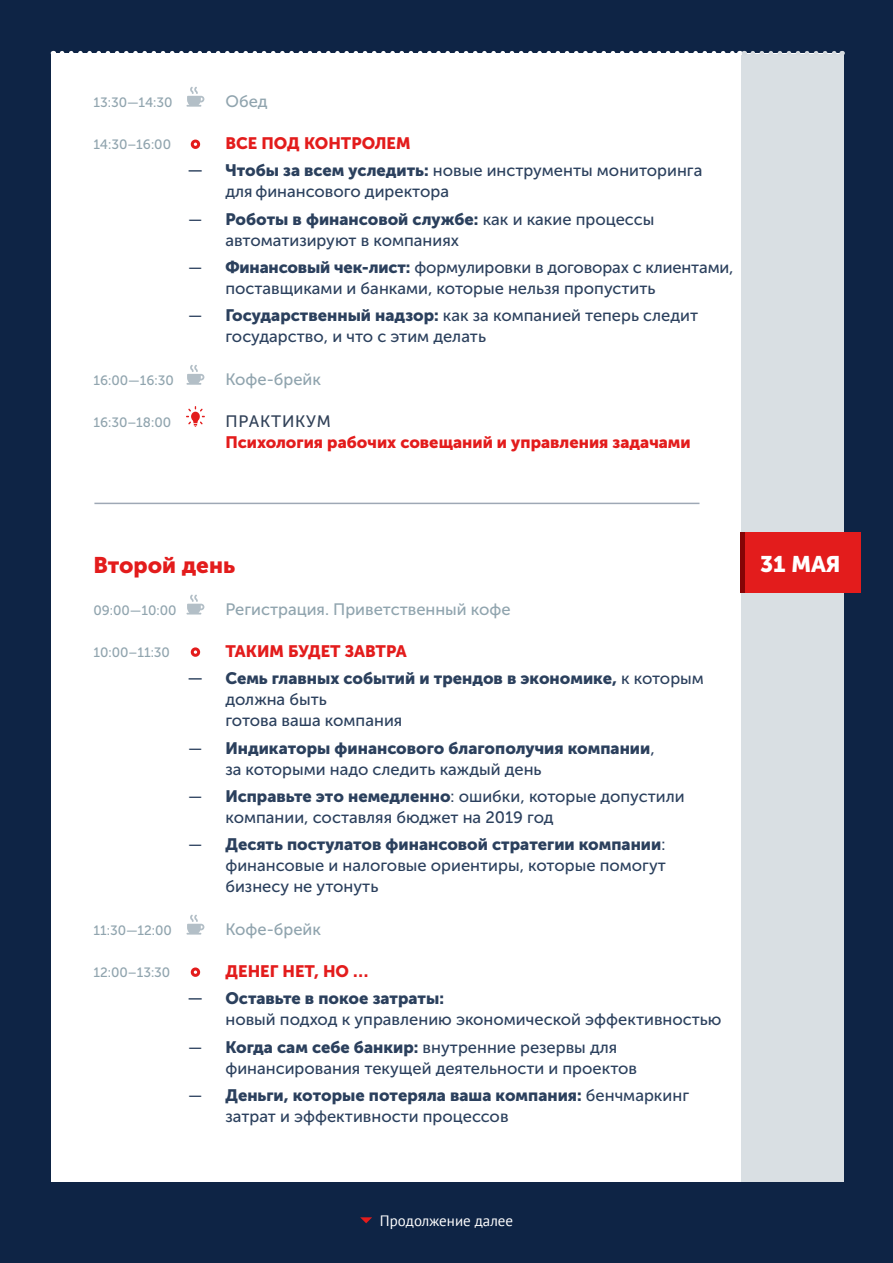
<style>
.page{position:relative;width:893px;height:1263px;background:#fff}
.page>*{position:absolute;margin:0;border:0;box-sizing:border-box;transform-origin:0 0}
.t1{font:22.5px "Museo Sans Cyrl 900";color:#e31c1c}
.t2{font:22.5px "Museo Sans Cyrl 900";color:#fff}
.t3{font:16.5px/21px "Museo Sans Cyrl 500";color:#2b405d}
.t4{font:16.5px "Museo Sans Cyrl 900";color:#2b405d}
.t5{font:16.5px "Museo Sans Cyrl 900";color:#e31c1c}
.t6{font:16.5px "Museo Sans Cyrl 500";color:#90a4ae}
.t7{font:16.5px "Museo Sans Cyrl 500";letter-spacing:.05em;color:#304057}
.t8{font:15px "PT Sans";color:#fff}
.t9{font:13.5px "Museo Sans Cyrl 500";color:#90a4ae}
.s1{font-size:18px}
.s2{font-family:"Museo Sans Cyrl 900"}
.s3{font-family:"Museo Sans Cyrl 500"}
.s4{font-family:"Museo Sans Cyrl 500";font-size:18px}
</style>
<div class="page">
<div style="left:1px;top:0;width:892px;height:1263px;background:#0e2445"></div>
<div style="left:51px;top:53px;width:792px;height:1128px;background:#fff"></div>
<div style="left:741px;top:54px;width:102px;height:1127px;background:#d9dfe3"></div>
<svg style="left:187px;top:87px;width:17px;height:14px"></svg>
<div style="left:191px;top:140px;width:9px;height:9px;border:3px solid #e31c1c;border-radius:50%"></div>
<svg style="left:190px;top:365px;width:8px;height:6px"></svg>
<svg style="left:186px;top:406px;width:19px;height:21px"></svg>
<svg style="left:187px;top:594px;width:17px;height:15px"></svg>
<div style="left:191px;top:647px;width:9px;height:10px;border:3px solid #e31c1c;border-radius:50%"></div>
<svg style="left:187px;top:914px;width:17px;height:15px"></svg>
<div style="left:191px;top:967px;width:9px;height:10px;border:3px solid #e31c1c;border-radius:50%"></div>
<svg style="left:360px;top:1217px;width:12px;height:6px"></svg>
<hr style="left:94px;top:503px;width:605px;height:1px;background:#0b2445">
<div style="left:741px;top:532px;width:120px;height:61px;background:#e31c1c"></div>
<hr style="left:741px;top:532px;width:4px;height:61px;background:#850406">
<svg style="left:62px;top:51px;width:683px;height:4px"></svg>
<svg style="left:753px;top:51px;width:90px;height:3px"></svg>
<p class="t9" style="left:93px;top:95px;width:81px">13:30—14:30</p>
<p class="t6" style="left:225px;top:92px;width:44px">Обед</p>
<p class="t9" style="left:93px;top:137px;width:79px">14:30–16:00</p>
<p class="t5" style="left:225px;top:134px;width:187px">ВСЕ ПОД КОНТРОЛЕМ</p>
<p class="t3" style="left:225px;top:160px;width:478px;text-indent:-38px"><span class="s1">—</span> <span class="s2">Чтобы за всем уследить:</span> новые инструменты мониторинга для финансового директора</p>
<p class="t4" style="left:188px;top:210px;width:468px"><span class="s3">—</span> Роботы в финансовой службе: <span class="s3">как и какие процессы</span></p>
<p class="t3" style="left:225px;top:230px;width:235px">автоматизируют в компаниях</p>
<p class="t3" style="left:225px;top:257px;width:510px;text-indent:-37px">— <span class="s2">Финансовый чек-лист:</span> формулировки в договорах с клиентами, поставщиками и банками, которые нельзя пропустить</p>
<p class="t3" style="left:225px;top:305px;width:474px;text-indent:-37px">— <span class="s2">Государственный надзор:</span> как за компанией теперь следит государство, и что с этим делать</p>
<p class="t9" style="left:93px;top:373px;width:82px">16:00—16:30</p>
<p class="t6" style="left:225px;top:370px;width:97px">Кофе-брейк</p>
<p class="t9" style="left:93px;top:415px;width:79px">16:30–18:00</p>
<p class="t7" style="left:225px;top:412px;width:107px">ПРАКТИКУМ</p>
<p class="t5" style="left:225px;top:433px;width:467px">Психология рабочих совещаний и управления задачами</p>
<h1 class="t1" style="left:93px;top:552px;width:143px">Второй день</h1>
<p class="t9" style="left:93px;top:602px;width:85px">09:00—10:00</p>
<p class="t6" style="left:225px;top:600px;width:287px">Регистрация. Приветственный кофе</p>
<p class="t9" style="left:93px;top:645px;width:78px">10:00–11:30</p>
<p class="t5" style="left:225px;top:642px;width:183px">ТАКИМ БУДЕТ ЗАВТРА</p>
<p class="t4" style="left:188px;top:669px;width:518px"><span class="s4">—</span> Семь главных событий и трендов в экономике, <span class="s3">к которым</span></p>
<p class="t3" style="left:225px;top:689px;width:178px">должна быть<br>готова ваша компания</p>
<p class="t4" style="left:188px;top:738px;width:468px"><span class="s3">—</span> Индикаторы финансового благополучия компании<span class="s3">,</span></p>
<p class="t3" style="left:225px;top:758px;width:318px">за которыми надо следить каждый день</p>
<p class="t3" style="left:225px;top:786px;width:461px;text-indent:-37px">— <span class="s2">Исправьте это немедленно</span>: ошибки, которые допустили компании, составляя бюджет на 2019 год</p>
<p class="t4" style="left:188px;top:835px;width:479px"><span class="s3">—</span> Десять постулатов финансовой стратегии компании<span class="s3">:</span></p>
<p class="t3" style="left:225px;top:855px;width:442px">финансовые и налоговые ориентиры, которые помогут бизнесу не утонуть</p>
<p class="t9" style="left:93px;top:922px;width:80px">11:30—12:00</p>
<p class="t6" style="left:225px;top:920px;width:97px">Кофе-брейк</p>
<p class="t9" style="left:93px;top:965px;width:78px">12:00–13:30</p>
<p class="t5" style="left:225px;top:962px;width:145px">ДЕНЕГ НЕТ, НО …</p>
<p class="t4" style="left:188px;top:989px;width:258px"><span class="s4">—</span> Оставьте в покое затраты:</p>
<p class="t3" style="left:225px;top:1009px;width:498px">новый подход к управлению экономической эффективностью</p>
<p class="t3" style="left:225px;top:1036px;width:413px;text-indent:-37px">— <span class="s2">Когда сам себе банкир:</span> внутренние резервы для финансирования текущей деятельности и проектов</p>
<p class="t4" style="left:188px;top:1086px;width:502px"><span class="s3">—</span> Деньги, которые потеряла ваша компания: <span class="s3">бенчмаркинг</span></p>
<p class="t3" style="left:225px;top:1106px;width:285px">затрат и эффективности процессов</p>
<p class="t8" style="left:380px;top:1211px;width:135px">Продолжение далее</p>
<h1 class="t2" style="left:760px;top:551px;width:82px">31 МАЯ</h1>
</div>
